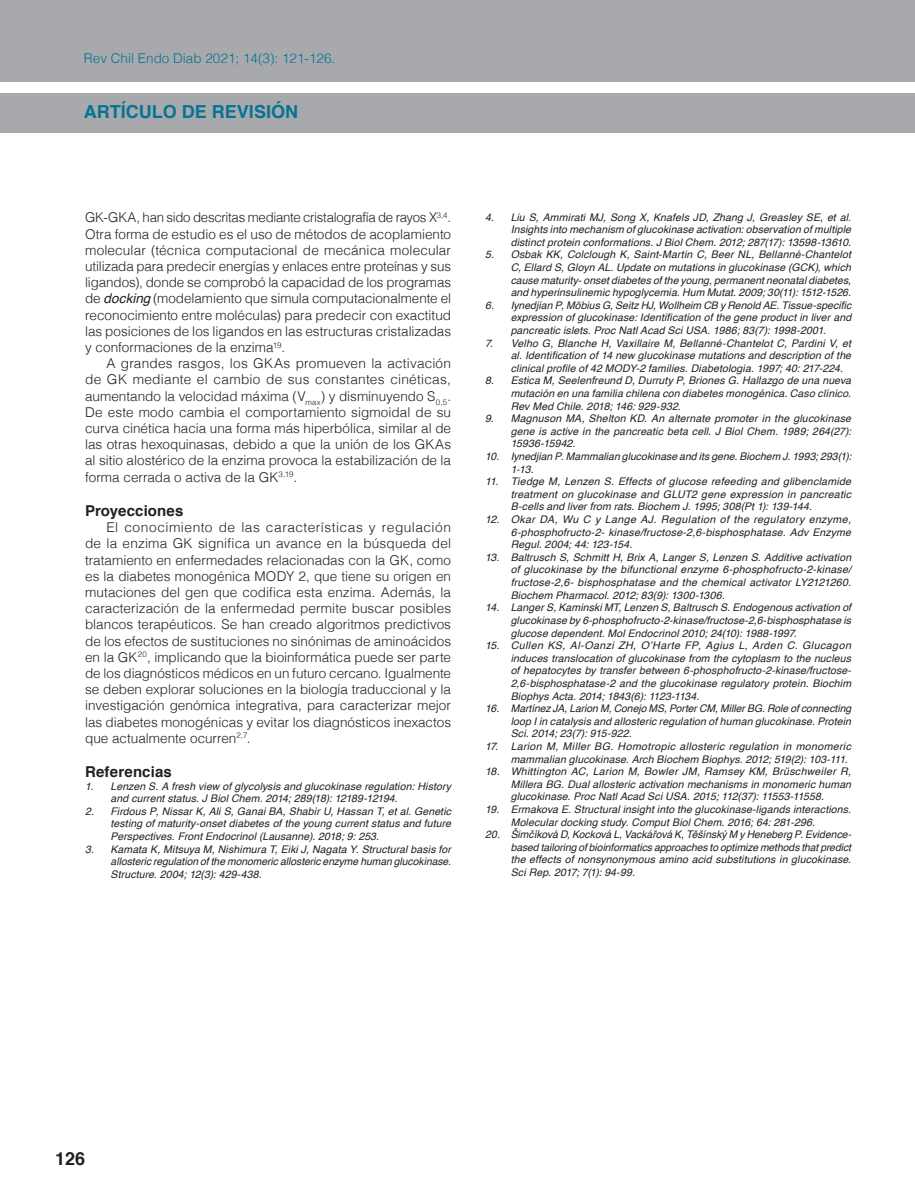
<style>
.page{position:relative;width:915px;height:1191px;background:#fff}
.page>*{position:absolute;margin:0;border:0;box-sizing:border-box;transform-origin:0 0}
.t1{font:700 18px "Helvetica";color:#077392}
.t2{font:700 18px "Helvetica";color:#231f20}
.Sub_titulos_1{font:700 15px "Helvetica";letter-spacing:.005em;color:#231f20}
.Texto{font:300 13.5px/16.2px "Helvetica";color:#231f20;text-align:justify}
.t3{font:300 13.5px "Helvetica";color:#077392}
.Bibliografia{font:italic 10.5px/12.6px "Helvetica";letter-spacing:.015em;color:#231f20;text-align:justify}
.s1{font-weight:400;font-style:italic}
</style>
<div class="page">
<div style="left:0;top:0;width:914px;height:81px;background:#a8a9ad"></div>
<div style="left:0;top:93px;width:914px;height:40px;background:#a8a9ad"></div>
<p class="t3" style="left:84px;top:46px;width:253px">Rev Chil Endo Diab 2021; 14(3): 121-126.</p>
<h1 class="t1" style="left:84px;top:97px;width:216px">ARTÍCULO DE REVISIÓN</h1>
<p class="Texto" style="left:85px;top:208px;width:367px">GK-GKA, han sido descritas mediante cristalografía de rayos X<sup>3,4</sup>.<br>Otra forma de estudio es el uso de métodos de acoplamiento molecular (técnica computacional de mecánica molecular utilizada para predecir energías y enlaces entre proteínas y sus ligandos), donde se comprobó la capacidad de los programas de <span class="s1">docking</span> (modelamiento que simula computacionalmente el reconocimiento entre moléculas) para predecir con exactitud las posiciones de los ligandos en las estructuras cristalizadas y conformaciones de la enzima<sup>19</sup>.</p>
<p class="Texto" style="left:85px;top:354px;width:367px;text-indent:21px">A grandes rasgos, los GKAs promueven la activación de GK mediante el cambio de sus constantes cinéticas, aumentando la velocidad máxima (V<sub>max</sub>) y disminuyendo S<sub>0,5</sub>.<br>De este modo cambia el comportamiento sigmoidal de su curva cinética hacia una forma más hiperbólica, similar al de las otras hexoquinasas, debido a que la unión de los GKAs al sitio alostérico de la enzima provoca la estabilización de la forma cerrada o activa de la GK<sup>3,19</sup>.</p>
<p class="Sub_titulos_1" style="left:85px;top:498px;width:100px">Proyecciones</p>
<p class="Texto" style="left:85px;top:518px;width:367px;text-indent:21px">El conocimiento de las características y regulación de la enzima GK significa un avance en la búsqueda del tratamiento en enfermedades relacionadas con la GK, como es la diabetes monogénica MODY 2, que tiene su origen en mutaciones del gen que codifica esta enzima. Además, la caracterización de la enfermedad permite buscar posibles blancos terapéuticos. Se han creado algoritmos predictivos de los efectos de sustituciones no sinónimas de aminoácidos en la GK<sup>20</sup>, implicando que la bioinformática puede ser parte de los diagnósticos médicos en un futuro cercano. Igualmente se deben explorar soluciones en la biología traduccional y la investigación genómica integrativa, para caracterizar mejor las diabetes monogénicas y evitar los diagnósticos inexactos que actualmente ocurren<sup>2,7</sup>.</p>
<p class="Sub_titulos_1" style="left:85px;top:759px;width:88px">Referencias</p>
<p class="Bibliografia" style="left:111px;top:780px;width:342px;text-indent:-26px">1. Lenzen S. A fresh view of glycolysis and glucokinase regulation: History and current status. J Biol Chem. 2014; 289(18): 12189-12194.</p>
<p class="Bibliografia" style="left:111px;top:805px;width:342px;text-indent:-26px">2. Firdous P, Nissar K, Ali S, Ganai BA, Shabir U, Hassan T, et al. Genetic testing of maturity-onset diabetes of the young current status and future Perspectives. Front Endocrinol (Lausanne). 2018; 9: 253.</p>
<p class="Bibliografia" style="left:111px;top:843px;width:342px;text-indent:-26px">3. Kamata K, Mitsuya M, Nishimura T, Eiki J, Nagata Y. Structural basis for allosteric regulation of the monomeric allosteric enzyme human glucokinase.<br>Structure. 2004; 12(3): 429-438.</p>
<p class="Bibliografia" style="left:510px;top:211px;width:342px;text-indent:-26px">4. Liu S, Ammirati MJ, Song X, Knafels JD, Zhang J, Greasley SE, et al.<br>Insights into mechanism of glucokinase activation: observation of multiple distinct protein conformations. J Biol Chem. 2012; 287(17): 13598-13610.</p>
<p class="Bibliografia" style="left:510px;top:249px;width:342px;text-indent:-26px">5. Osbak KK, Colclough K, Saint-Martin C, Beer NL, Bellanné-Chantelot C, Ellard S, Gloyn AL. Update on mutations in glucokinase (GCK), which cause maturity- onset diabetes of the young, permanent neonatal diabetes, and hyperinsulinemic hypoglycemia. Hum Mutat. 2009; 30(11): 1512-1526.</p>
<p class="Bibliografia" style="left:510px;top:299px;width:342px;text-indent:-26px">6. Iynedjian P, Möbius G, Seitz HJ, Wollheim CB y Renold AE. Tissue-specific expression of glucokinase: Identification of the gene product in liver and pancreatic islets. Proc Natl Acad Sci USA. 1986; 83(7): 1998-2001.</p>
<p class="Bibliografia" style="left:510px;top:337px;width:342px;text-indent:-26px">7. Velho G, Blanche H, Vaxillaire M, Bellanné-Chantelot C, Pardini V, et al. Identification of 14 new glucokinase mutations and description of the clinical profile of 42 MODY-2 families. Diabetologia. 1997; 40: 217-224.</p>
<p class="Bibliografia" style="left:510px;top:375px;width:342px;text-indent:-26px">8. Estica M, Seelenfreund D, Durruty P, Briones G. Hallazgo de una nueva mutación en una familia chilena con diabetes monogénica. Caso clínico.<br>Rev Med Chile. 2018; 146: 929-932.</p>
<p class="Bibliografia" style="left:510px;top:412px;width:342px;text-indent:-26px">9. Magnuson MA, Shelton KD. An alternate promoter in the glucokinase gene is active in the pancreatic beta cell. J Biol Chem. 1989; 264(27):<br>15936-15942.</p>
<p class="Bibliografia" style="left:510px;top:450px;width:342px;text-indent:-26px">10. Iynedjian P. Mammalian glucokinase and its gene. Biochem J. 1993; 293(1):<br>1-13.</p>
<p class="Bibliografia" style="left:510px;top:475px;width:342px;text-indent:-26px">11. Tiedge M, Lenzen S. Effects of glucose refeeding and glibenclamide treatment on glucokinase and GLUT2 gene expression in pancreatic B-cells and liver from rats. Biochem J. 1995; 308(Pt 1): 139-144.</p>
<p class="Bibliografia" style="left:510px;top:513px;width:342px;text-indent:-26px">12. Okar DA, Wu C y Lange AJ. Regulation of the regulatory enzyme, 6-phosphofructo-2- kinase/fructose-2,6-bisphosphatase. Adv Enzyme Regul. 2004; 44: 123-154.</p>
<p class="Bibliografia" style="left:510px;top:551px;width:342px;text-indent:-26px">13. Baltrusch S, Schmitt H, Brix A, Langer S, Lenzen S. Additive activation of glucokinase by the bifunctional enzyme 6-phosphofructo-2-kinase/ fructose-2,6- bisphosphatase and the chemical activator LY2121260.<br>Biochem Pharmacol. 2012; 83(9): 1300-1306.</p>
<p class="Bibliografia" style="left:510px;top:601px;width:342px;text-indent:-26px">14. Langer S, Kaminski MT, Lenzen S, Baltrusch S. Endogenous activation of glucokinase by 6-phosphofructo-2-kinase/fructose-2,6-bisphosphatase is glucose dependent. Mol Endocrinol 2010; 24(10): 1988-1997.</p>
<p class="Bibliografia" style="left:510px;top:639px;width:342px;text-indent:-26px">15. Cullen KS, Al-Oanzi ZH, O’Harte FP, Agius L, Arden C. Glucagon induces translocation of glucokinase from the cytoplasm to the nucleus of hepatocytes by transfer between 6-phosphofructo-2-kinase/fructose-2,6-bisphosphatase-2 and the glucokinase regulatory protein. Biochim Biophys Acta. 2014; 1843(6): 1123-1134.</p>
<p class="Bibliografia" style="left:510px;top:702px;width:342px;text-indent:-26px">16. Martínez JA, Larion M, Conejo MS, Porter CM, Miller BG. Role of connecting loop I in catalysis and allosteric regulation of human glucokinase. Protein Sci. 2014; 23(7): 915-922.</p>
<p class="Bibliografia" style="left:510px;top:740px;width:342px;text-indent:-26px">17. Larion M, Miller BG. Homotropic allosteric regulation in monomeric mammalian glucokinase. Arch Biochem Biophys. 2012; 519(2): 103-111.</p>
<p class="Bibliografia" style="left:510px;top:765px;width:342px;text-indent:-26px">18. Whittington AC, Larion M, Bowler JM, Ramsey KM, Brüschweiler R, Millera BG. Dual allosteric activation mechanisms in monomeric human glucokinase. Proc Natl Acad Sci USA. 2015; 112(37): 11553-11558.</p>
<p class="Bibliografia" style="left:510px;top:803px;width:342px;text-indent:-26px">19. Ermakova E. Structural insight into the glucokinase-ligands interactions.<br>Molecular docking study. Comput Biol Chem. 2016; 64: 281-296.</p>
<p class="Bibliografia" style="left:510px;top:828px;width:342px;text-indent:-26px">20. Šimčíková D, Kocková L, Vackářová K, Těšínský M y Heneberg P. Evidence&shy;based tailoring of bioinformatics approaches to optimize methods that predict the effects of nonsynonymous amino acid substitutions in glucokinase.<br>Sci Rep. 2017; 7(1): 94-99.</p>
<h1 class="t2" style="left:55px;top:1144px;width:31px">126</h1>
</div>
